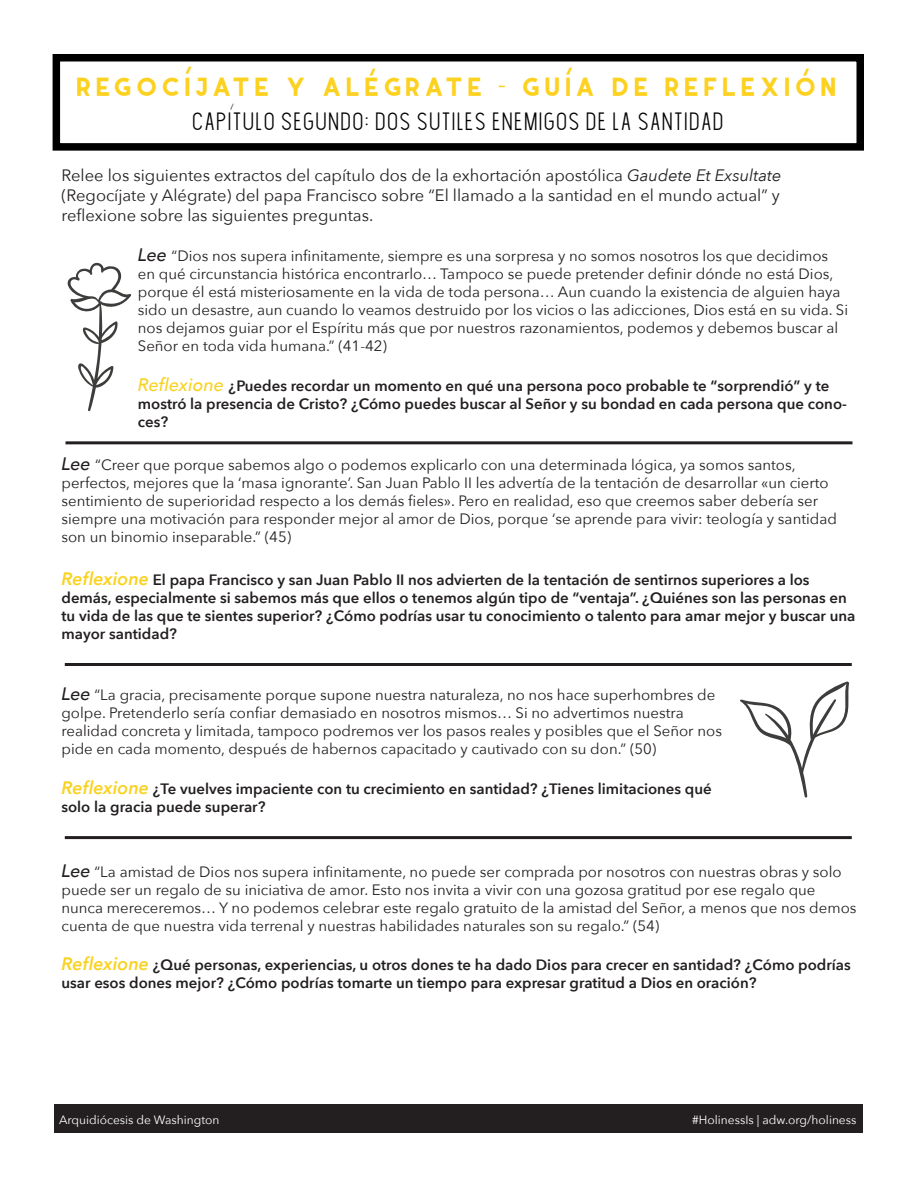
<style>
.page{position:relative;width:918px;height:1188px;background:#fff}
.page>*{position:absolute;margin:0;border:0;box-sizing:border-box;transform-origin:0 0}
.t1{font:26.1px "Coyote Semi Bold DEMO";color:#fcd11f}
.t2{font:italic 600 26.1px "Avenir Next";color:#fcd11f}
.t3{font:italic 200 26.1px "Avenir Next";color:#000}
.t4{font:23.85px "The Light Font";color:#000}
.t5{font:16.5px "Avenir Next";color:#231f20}
.t6{font:15px/18px "Avenir Next";color:#231f20}
.t7{font:600 15px/18px "Avenir Next";color:#231f20}
.t8{font:12px "Avenir Next";color:#fff}
.s1{font-family:"The Light Font"}
.s2{font-style:italic}
.s3{font-weight:500;font-style:italic;font-size:18px}
.s4{font-weight:500;font-style:italic;font-size:18px;color:#fad21e}
.s5{font-style:italic;font-size:18px;color:#fad21e}
</style>
<div class="page">
<div style="left:55px;top:1105px;width:808px;height:28px;background:#231f20"></div>
<hr style="left:65px;top:836px;width:787px;height:3px;background:#231f20">
<hr style="left:65px;top:663px;width:787px;height:3px;background:#231f20">
<hr style="left:66px;top:441px;width:786px;height:3px;background:#231f20">
<div style="left:53px;top:54px;width:811px;height:97px;border:8px solid #000"></div>
<svg style="left:67px;top:263px;width:65px;height:149px"></svg>
<svg style="left:740px;top:681px;width:110px;height:117px"></svg>
<h1 class="t2" style="left:184px;top:54px;width:8px">‘</h1>
<h1 class="t2" style="left:368px;top:56px;width:8px">‘</h1>
<h1 class="t2" style="left:565px;top:55px;width:8px">‘</h1>
<h1 class="t2" style="left:802px;top:56px;width:8px">‘</h1>
<h1 class="t3" style="left:227px;top:91px;width:7px">‘</h1>
<h1 class="t1" style="left:74px;top:67px;width:766px">REGOCIJATE Y ALEGRATE <span class="s1">-</span> GUIA DE REFLEXION</h1>
<h2 class="t4" style="left:191px;top:111px;width:534px">CAPITULO SEGUNDO: DOS SUTILES ENEMIGOS DE LA SANTIDAD</h2>
<p class="t5" style="left:62px;top:161px;width:722px">Relee los siguientes extractos del capítulo dos de la exhortación apostólica <span class="s2">Gaudete Et Exsultate</span></p>
<p class="t5" style="left:62px;top:181px;width:720px">(Regocíjate y Alégrate) del papa Francisco sobre “El llamado a la santidad en el mundo actual” y</p>
<p class="t5" style="left:62px;top:201px;width:313px">reflexione sobre las siguientes preguntas.</p>
<p class="t6" style="left:138px;top:246px;width:712px"><span class="s3">Lee</span> “Dios nos supera infinitamente, siempre es una sorpresa y no somos nosotros los que decidimos en qué circunstancia histórica encontrarlo… Tampoco se puede pretender definir dónde no está Dios, porque él está misteriosamente en la vida de toda persona… Aun cuando la existencia de alguien haya sido un desastre, aun cuando lo veamos destruido por los vicios o las adicciones, Dios está en su vida. Si nos dejamos guiar por el Espíritu más que por nuestros razonamientos, podemos y debemos buscar al Señor en toda vida humana.” (41-42)</p>
<p class="t7" style="left:138px;top:376px;width:711px"><span class="s4">Reflexione</span> ¿Puedes recordar un momento en qué una persona poco probable te “sorprendió” y te mostró la presencia de Cristo? ¿Cómo puedes buscar al Señor y su bondad en cada persona que cono&shy;ces?</p>
<p class="t6" style="left:62px;top:455px;width:736px"><span class="s3">Lee</span> “Creer que porque sabemos algo o podemos explicarlo con una determinada lógica, ya somos santos,</p>
<p class="t6" style="left:62px;top:473px;width:777px">perfectos, mejores que la ‘masa ignorante’. San Juan Pablo II les advertía de la tentación de desarrollar «un cierto sentimiento de superioridad respecto a los demás fieles». Pero en realidad, eso que creemos saber debería ser siempre una motivación para responder mejor al amor de Dios, porque ‘se aprende para vivir: teología y santidad son un binomio inseparable.” (45)</p>
<p class="t7" style="left:62px;top:570px;width:796px"><span class="s5">Reflexione</span> El papa Francisco y san Juan Pablo II nos advierten de la tentación de sentirnos superiores a los demás, especialmente si sabemos más que ellos o tenemos algún tipo de “ventaja”. ¿Quiénes son las personas en tu vida de las que te sientes superior? ¿Cómo podrías usar tu conocimiento o talento para amar mejor y buscar una mayor santidad?</p>
<p class="t6" style="left:62px;top:685px;width:655px"><span class="s3">Lee</span> “La gracia, precisamente porque supone nuestra naturaleza, no nos hace superhombres de golpe. Pretenderlo sería confiar demasiado en nosotros mismos… Si no advertimos nuestra</p>
<p class="t6" style="left:62px;top:721px;width:662px">realidad concreta y limitada, tampoco podremos ver los pasos reales y posibles que el Señor nos pide en cada momento, después de habernos capacitado y cautivado con su don.” (50)</p>
<p class="t7" style="left:62px;top:779px;width:652px"><span class="s5">Reflexione</span> ¿Te vuelves impaciente con tu crecimiento en santidad? ¿Tienes limitaciones qué solo la gracia puede superar?</p>
<p class="t6" style="left:62px;top:862px;width:797px"><span class="s3">Lee</span> “La amistad de Dios nos supera infinitamente, no puede ser comprada por nosotros con nuestras obras y solo puede ser un regalo de su iniciativa de amor. Esto nos invita a vivir con una gozosa gratitud por ese regalo que nunca mereceremos… Y no podemos celebrar este regalo gratuito de la amistad del Señor, a menos que nos demos cuenta de que nuestra vida terrenal y nuestras habilidades naturales son su regalo.” (54)</p>
<p class="t7" style="left:62px;top:956px;width:791px"><span class="s5">Reflexione</span> ¿Qué personas, experiencias, u otros dones te ha dado Dios para crecer en santidad? ¿Cómo podrías usar esos dones mejor? ¿Cómo podrías tomarte un tiempo para expresar gratitud a Dios en oración?</p>
<p class="t8" style="left:59px;top:1110px;width:162px">Arquidiócesis de Washington</p>
<p class="t8" style="left:692px;top:1110px;width:166px">#HolinessIs | adw.org/holiness</p>
</div>
